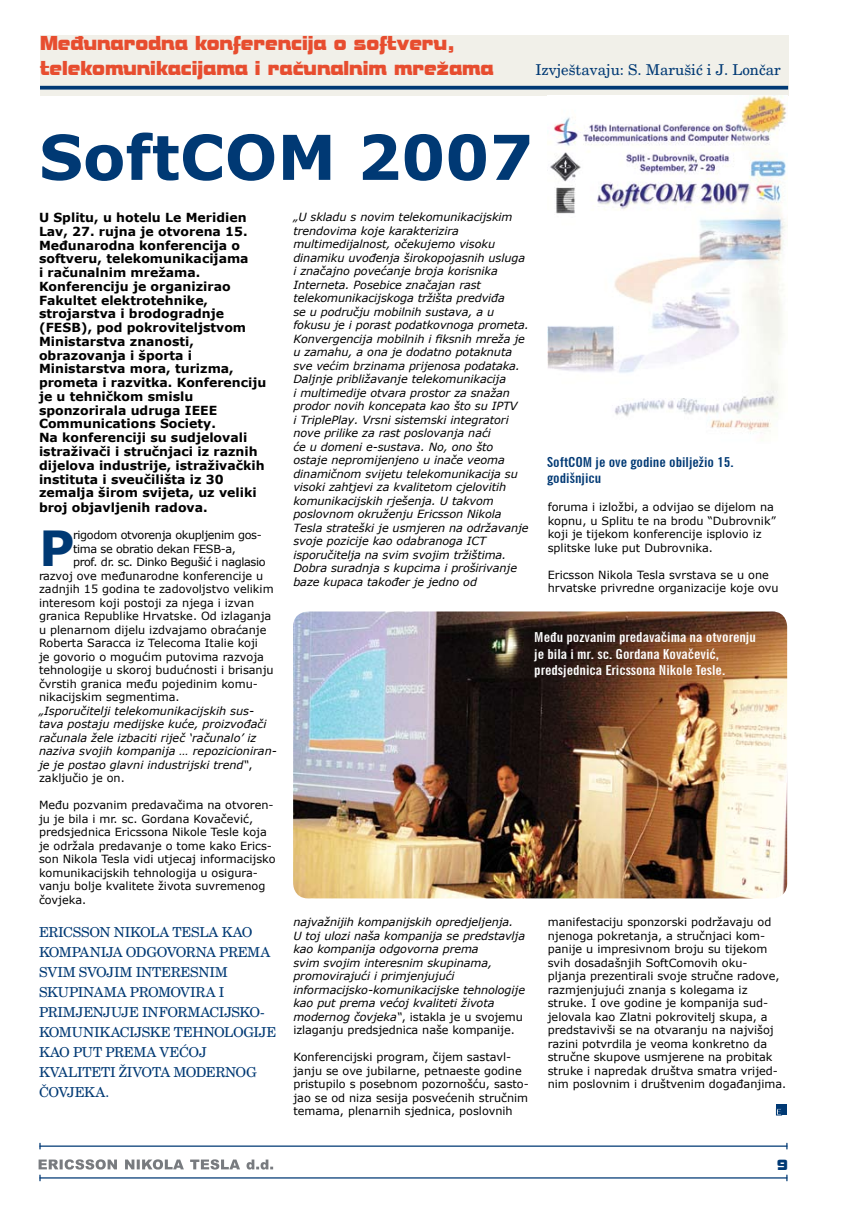
<style>
.page{position:relative;width:851px;height:1205px;background:#fff}
.page>*{position:absolute;margin:0;border:0;box-sizing:border-box;transform-origin:0 0}
.t1{font:700 61.88px "Verdana";color:#003974}
.t2{font:700 48.38px "Verdana";color:#003974}
.t3{font:18.75px/25.5px "Bolt Bold IT Cby L2";color:#e74d2f}
.t4{font:15px "New Century Schlbk";color:#003974}
.t5{font:13.75px/20px "New Century Schlbk";letter-spacing:-.025em;color:#003974}
.t6{font:700 extra-condensed 13.75px/16.5px "News Gothic L2";color:#fff;scale:1.2 1}
.t7{font:700 extra-condensed 13.75px/16.5px "News Gothic L2";color:#003974;scale:1.2 1}
.t8{font:700 12.5px/13.8px "Verdana";color:#000}
.t9{font:italic 11.25px/13.5px "Verdana";letter-spacing:-.005em;color:#000}
.t10{font:11.25px/13.5px "Verdana";color:#000}
.t11{font:11.25px "Verdana";letter-spacing:-.03em;color:#000}
.s1{font-style:normal}
</style>
<div class="page">
<hr style="left:40px;top:1145px;width:746px;height:2px;background:#003974">
<svg style="left:39px;top:1143px;width:2px;height:6px"></svg>
<hr style="left:40px;top:1177px;width:746px;height:1px;background:#003974">
<svg style="left:39px;top:1159px;width:234px;height:10px"></svg>
<img style="left:293px;top:611px;width:494px;height:287px;border-radius:15px">
<div style="left:40px;top:35px;width:748px;height:61px;background:#f1f0e9"></div>
<svg style="left:40px;top:86px;width:748px;height:4px;background:#194c80"></svg>
<div style="left:776px;top:1104px;width:11px;height:11px;background:#003974"></div>
<svg style="left:777px;top:1108px;width:4px;height:7px"></svg>
<img style="left:547px;top:96px;width:240px;height:338px">
<h3 class="t3" style="left:40px;top:30px;width:455px">Međunarodna konferencija o softveru, telekomunikacijama i računalnim mrežama</h3>
<h3 class="t4" style="left:535px;top:61px;width:247px">IZVJEŠTAVAJU: S. MARUŠIĆ I J. LONČAR</h3>
<h1 class="t1" style="left:39px;top:118px;width:495px">SoftCOM 2007</h1>
<p class="t8" style="left:39px;top:210px;width:229px">U Splitu, u hotelu Le Meridien<br>Lav, 27. rujna je otvorena 15.<br>Međunarodna konferencija o softveru, telekomunikacijama<br>i računalnim mrežama.<br>Konferenciju je organizirao<br>Fakultet elektrotehnike, strojarstva i brodogradnje (FESB), pod pokroviteljstvom<br>Ministarstva znanosti, obrazovanja i športa i<br>Ministarstva mora, turizma, prometa i razvitka. Konferenciju je u tehničkom smislu sponzorirala udruga IEEE<br>Communications Society.<br>Na konferenciji su sudjelovali istraživači i stručnjaci iz raznih dijelova industrije, istraživačkih instituta i sveučilišta iz 30 zemalja širom svijeta, uz veliki</p>
<p class="t8" style="left:39px;top:500px;width:170px">broj objavljenih radova.</p>
<h2 class="t2" style="left:39px;top:518px;width:37px">P</h2>
<p class="t11" style="left:73px;top:528px;width:190px">rigodom otvorenja okupljenim gos-</p>
<p class="t11" style="left:73px;top:541px;width:164px">tima se obratio dekan FESB-a,</p>
<p class="t11" style="left:73px;top:555px;width:194px">prof. dr. sc. Dinko Begušić i naglasio</p>
<p class="t10" style="left:39px;top:568px;width:226px">razvoj ove međunarodne konferencije u</p>
<p class="t10" style="left:39px;top:582px;width:236px">zadnjih 15 godina te zadovoljstvo velikim</p>
<p class="t10" style="left:39px;top:595px;width:216px">interesom koji postoji za njega i izvan</p>
<p class="t10" style="left:39px;top:609px;width:234px">granica Republike Hrvatske. Od izlaganja</p>
<p class="t10" style="left:39px;top:622px;width:229px">u plenarnom dijelu izdvajamo obraćanje</p>
<p class="t10" style="left:39px;top:636px;width:220px">Roberta Saracca iz Telecoma Italie koji</p>
<p class="t10" style="left:39px;top:649px;width:226px">je govorio o mogućim putovima razvoja</p>
<p class="t10" style="left:39px;top:663px;width:236px">tehnologije u skoroj budućnosti i brisanju</p>
<p class="t10" style="left:39px;top:676px;width:220px">čvrstih granica među pojedinim komu-</p>
<p class="t10" style="left:39px;top:690px;width:142px">nikacijskim segmentima.</p>
<p class="t9" style="left:39px;top:703px;width:239px">„Isporučitelji telekomunikacijskih sus&shy;tava postaju medijske kuće, proizvođači računala žele izbaciti riječ ‘računalo’ iz naziva svojih kompanija … repozicioniran&shy;je je postao glavni industrijski trend“<span class="s1">, zaključio je on.</span></p>
<p class="t10" style="left:39px;top:798px;width:238px">Među pozvanim predavačima na otvoren&shy;ju je bila i mr. sc. Gordana Kovačević, predsjednica Ericssona Nikole Tesle koja je održala predavanje o tome kako Erics&shy;son Nikola Tesla vidi utjecaj informacijsko komunikacijskih tehnologija u osigura&shy;vanju bolje kvalitete života suvremenog čovjeka.</p>
<p class="t5" style="left:39px;top:922px;width:153px">ERICSSON NIKOLA TESL</p>
<p class="t5" style="left:39px;top:922px;width:233px;text-indent:170px">A KAO<br>KOMPANIJA ODGOVORNA PREMA<br>SVIM SVOJIM</p>
<p class="t5" style="left:39px;top:962px;width:185px;text-indent:97px">INTERESNIM<br>SKUPINAMA PROMOVIRA I<br>PRIMJE</p>
<p class="t5" style="left:39px;top:1002px;width:227px;text-indent:54px">NJUJE INFORMACIJSKO-<br>KOMUNIKACIJSKE TEHNOLOGIJE<br>KAO PUT PREMA VE ĆOJ<br>KVALITETI</p>
<p class="t5" style="left:119px;top:1062px;width:139px">ŽIVOTA MODERNOG</p>
<p class="t5" style="left:39px;top:1082px;width:72px">ČOVJEKA.</p>
<p class="t9" style="left:293px;top:210px;width:237px">„U skladu s novim telekomunikacijskim trendovima koje karakterizira multimedijalnost, očekujemo visoku dinamiku uvođenja širokopojasnih usluga i značajno povećanje broja korisnika Interneta. Posebice značajan rast telekomunikacijskoga tržišta predviđa<br>se u području mobilnih sustava, a u fokusu je i porast podatkovnoga prometa.<br>Konvergencija mobilnih i fiksnih mreža je u zamahu, a ona je dodatno potaknuta sve većim brzinama prijenosa podataka.<br>Daljnje približavanje telekomunikacija<br>i multimedije otvara prostor za snažan prodor novih koncepata kao što su IPTV<br>i TriplePlay. Vrsni sistemski integratori nove prilike za rast poslovanja naći<br>će u domeni e-sustava. No, ono što ostaje nepromijenjeno u inače veoma dinamičnom svijetu telekomunikacija su visoki zahtjevi za kvalitetom cjelovitih komunikacijskih rješenja. U takvom poslovnom okruženju Ericsson Nikola Tesla strateški je usmjeren na održavanje svoje pozicije kao odabranoga ICT isporučitelja na svim svojim tržištima.<br>Dobra suradnja s kupcima i proširivanje baze kupaca također je jedno od</p>
<p class="t7" style="left:547px;top:454px;width:157px">SoftCOM je ove godine obilježio 15. godišnjicu</p>
<p class="t10" style="left:547px;top:500px;width:229px">foruma i izložbi, a odvijao se dijelom na kopnu, u Splitu te na brodu “Dubrovnik” koji je tijekom konferencije isplovio iz splitske luke put Dubrovnika.</p>
<p class="t10" style="left:547px;top:568px;width:232px">Ericsson Nikola Tesla svrstava se u one hrvatske privredne organizacije koje ovu</p>
<p class="t6" style="left:534px;top:629px;width:186px">Među pozvanim predavačima na otvorenju je bila i mr. sc. Gordana Kovačević, predsjednica Ericssona Nikole Tesle.</p>
<p class="t9" style="left:293px;top:915px;width:233px">najvažnijih kompanijskih opredjeljenja.<br>U toj ulozi naša kompanija se predstavlja kao kompanija odgovorna prema<br>svim svojim interesnim skupinama, promovirajući i primjenjujući informacijsko-komunikacijske tehnologije kao put prema većoj kvaliteti života modernog čovjeka“<span class="s1">, istakla je u svojemu izlaganju predsjednica naše kompanije.</span></p>
<p class="t10" style="left:293px;top:1050px;width:237px">Konferencijski program, čijem sastavl&shy;janju se ove jubilarne, petnaeste godine pristupilo s posebnom pozornošću, sasto&shy;jao se od niza sesija posvećenih stručnim temama, plenarnih sjednica, poslovnih</p>
<p class="t10" style="left:547px;top:915px;width:240px">manifestaciju sponzorski podržavaju od njenoga pokretanja, a stručnjaci kom&shy;panije u impresivnom broju su tijekom svih dosadašnjih SoftComovih oku&shy;pljanja prezentirali svoje stručne radove, razmjenjujući znanja s kolegama iz struke. I ove godine je kompanija sud&shy;jelovala kao Zlatni pokrovitelj skupa, a predstavivši se na otvaranju na najvišoj razini potvrdila je veoma konkretno da stručne skupove usmjerene na probitak struke i napredak društva smatra vrijed&shy;nim poslovnim i društvenim događanjima.</p>
</div>
